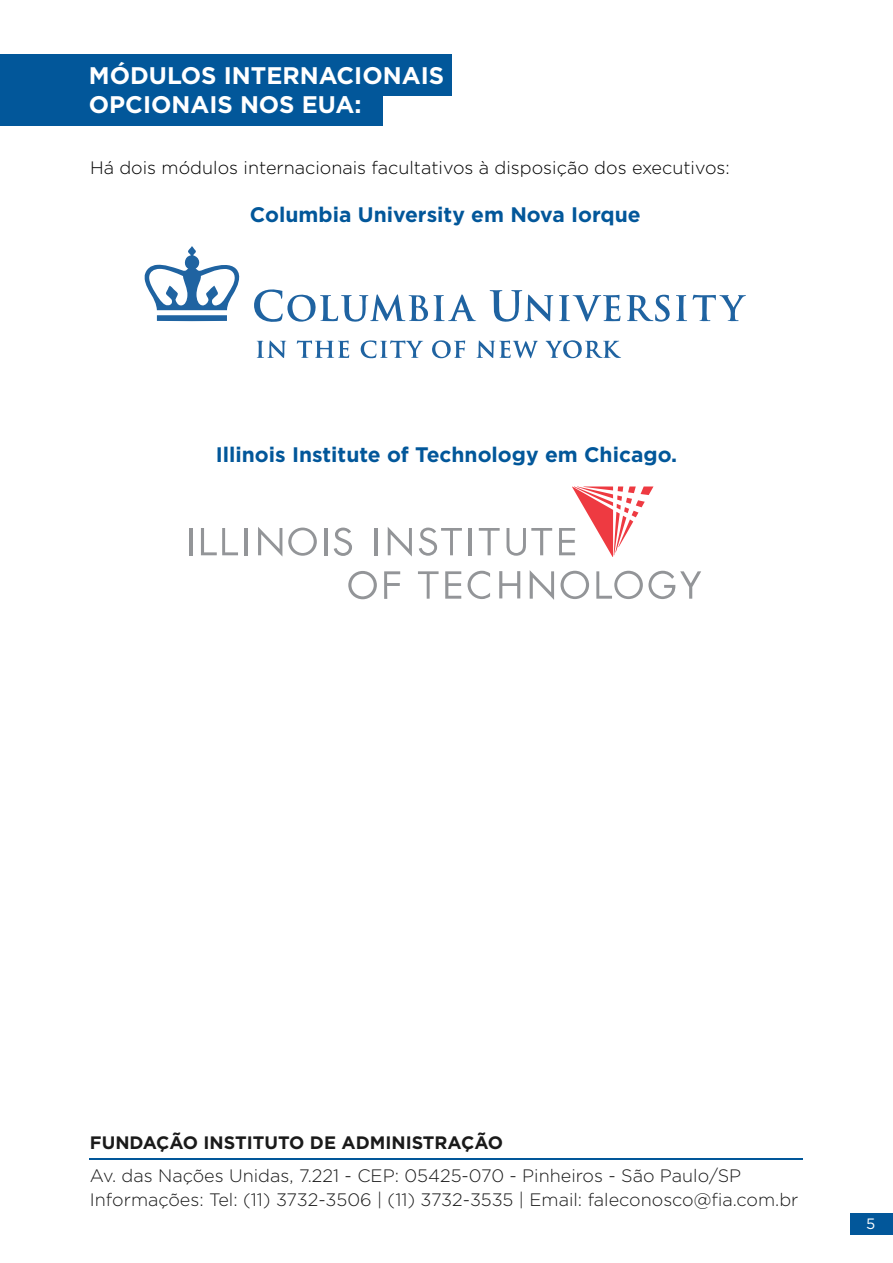
<style>
.page{position:relative;width:893px;height:1263px;background:#fff}
.page>*{position:absolute;margin:0;border:0;box-sizing:border-box;transform-origin:0 0}
.t1{font:700 24px/28.8px "Gotham";color:#fff}
.t2{font:700 21px "Gotham";color:#02579a}
.t3{font:300 18px "Gotham";color:#1a1a1a}
.t4{font:300 18px "Gotham";color:#000}
.t5{font:700 18px "Gotham";color:#1a1a1a}
.t6{font:15px "Gotham";color:#fff}
</style>
<div class="page">
<div style="left:850px;top:1214px;width:43px;height:21px;background:#02579a"></div>
<svg style="left:348px;top:571px;width:29px;height:28px"></svg>
<hr style="left:189px;top:528px;width:4px;height:27px;background:#939598">
<svg style="left:201px;top:528px;width:37px;height:27px"></svg>
<hr style="left:245px;top:528px;width:3px;height:27px;background:#939598">
<svg style="left:258px;top:527px;width:24px;height:29px"></svg>
<svg style="left:288px;top:528px;width:29px;height:28px"></svg>
<hr style="left:324px;top:528px;width:3px;height:27px;background:#939598">
<hr style="left:374px;top:528px;width:3px;height:27px;background:#939598">
<svg style="left:388px;top:527px;width:24px;height:29px"></svg>
<svg style="left:334px;top:528px;width:18px;height:28px"></svg>
<svg style="left:419px;top:528px;width:43px;height:28px"></svg>
<hr style="left:469px;top:528px;width:3px;height:27px;background:#939598">
<svg style="left:479px;top:528px;width:21px;height:27px"></svg>
<svg style="left:506px;top:528px;width:46px;height:28px"></svg>
<svg style="left:445px;top:571px;width:16px;height:28px"></svg>
<svg style="left:418px;top:571px;width:21px;height:28px"></svg>
<svg style="left:468px;top:571px;width:22px;height:28px"></svg>
<svg style="left:499px;top:571px;width:21px;height:27px"></svg>
<svg style="left:530px;top:570px;width:24px;height:30px"></svg>
<svg style="left:560px;top:571px;width:29px;height:28px"></svg>
<svg style="left:596px;top:571px;width:105px;height:28px"></svg>
<svg style="left:384px;top:571px;width:16px;height:28px"></svg>
<svg style="left:559px;top:486px;width:94px;height:71px"></svg>
<svg style="left:490px;top:290px;width:63px;height:32px"></svg>
<svg style="left:559px;top:294px;width:111px;height:28px"></svg>
<svg style="left:676px;top:295px;width:70px;height:26px"></svg>
<svg style="left:254px;top:289px;width:222px;height:33px"></svg>
<svg style="left:145px;top:246px;width:95px;height:75px"></svg>
<svg style="left:432px;top:340px;width:33px;height:18px"></svg>
<svg style="left:256px;top:340px;width:30px;height:18px"></svg>
<svg style="left:296px;top:340px;width:54px;height:18px"></svg>
<svg style="left:360px;top:340px;width:63px;height:18px"></svg>
<svg style="left:476px;top:340px;width:62px;height:18px"></svg>
<svg style="left:545px;top:340px;width:76px;height:19px"></svg>
<div style="left:0;top:54px;width:452px;height:42px;background:#02579a"></div>
<div style="left:0;top:84px;width:383px;height:42px;background:#02579a"></div>
<hr style="left:90px;top:1158px;width:713px;height:2px;background:#02579a">
<p class="t1" style="left:89px;top:61px;width:357px">MÓDULOS INTERNACIONAIS<br>OPCIONAIS NOS EUA:</p>
<p class="t4" style="left:90px;top:156px;width:641px">Há dois módulos internacionais facultativos à disposição dos executivos:</p>
<p class="t2" style="left:250px;top:201px;width:392px">Columbia University em Nova Iorque</p>
<p class="t2" style="left:216px;top:441px;width:463px">Illinois Institute of Technology em Chicago.</p>
<p class="t5" style="left:90px;top:1130px;width:415px">FUNDAÇÃO INSTITUTO DE ADMINISTRAÇÃO</p>
<p class="t3" style="left:90px;top:1164px;width:653px">Av. das Nações Unidas, 7.221 - CEP: 05425-070 - Pinheiros - São Paulo/SP</p>
<p class="t3" style="left:90px;top:1188px;width:710px">Informações: Tel: (11) 3732-3506 | (11) 3732-3535 | Email: faleconosco@fia.com.br</p>
<p class="t6" style="left:866px;top:1214px;width:11px">5</p>
</div>
